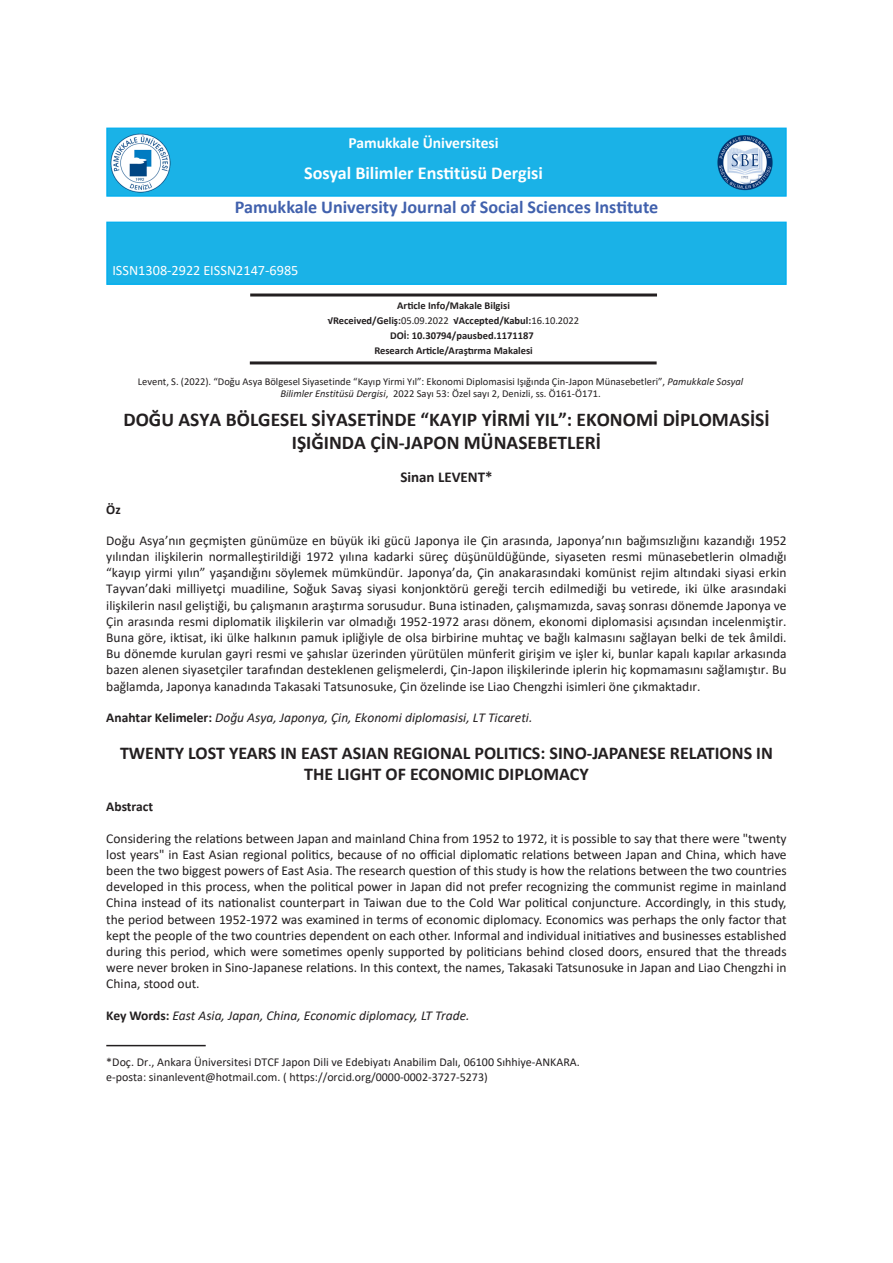
<style>
.page{position:relative;width:893px;height:1263px;background:#fff}
.page>*{position:absolute;margin:0;border:0;box-sizing:border-box;transform-origin:0 0}
.t1{font:700 19.5px/23.4px "Calibri";color:#231f20;text-align:center}
.t2{font:700 18.15px "Calibri";color:#4161ad}
.t3{font:700 18.15px "Calibri";color:#fff}
.t4{font:700 18px/21.6px "Calibri";color:#231f20;text-align:center}
.t5{font:700 15.6px "Calibri";color:#fff}
.t6{font:700 15px "Calibri";color:#231f20}
.t7{font:14.25px "Calibri";color:#fff}
.t8{font:13.5px/16.2px "Calibri";color:#231f20;text-align:justify}
.t9{font:italic 13.5px "Calibri";color:#231f20}
.t10{font:700 13.5px "Calibri";color:#231f20}
.t11{font:12px/15px "Calibri";color:#231f20}
.t12{font:10.5px/12px "Calibri";color:#231f20;text-align:center}
.t13{font:700 10.5px "Calibri";color:#231f20}
.s1{font-weight:400}
.s2{font-style:italic}
.s3{font-weight:700;font-style:normal}
</style>
<div class="page">
<hr style="left:250px;top:293px;width:407px;height:3px;background:#231f20">
<hr style="left:250px;top:361px;width:407px;height:3px;background:#231f20">
<div style="left:106px;top:222px;width:681px;height:63px;background:#1ab2e7;border:1px solid #00aeef"></div>
<div style="left:106px;top:128px;width:681px;height:69px;background:#1ab2e7;border:1px solid #00aeef"></div>
<img style="left:717px;top:135px;width:56px;height:56px">
<img style="left:111px;top:133px;width:59px;height:59px">
<hr style="left:106px;top:1045px;width:100px;height:1px;background:#231f20">
<p class="t5" style="left:348px;top:131px;width:152px">Pamukkale Üniversitesi</p>
<h2 class="t3" style="left:304px;top:160px;width:240px">Sosyal Bilimler Enstitüsü Dergisi</h2>
<h2 class="t2" style="left:235px;top:194px;width:425px">Pamukkale University Journal of Social Sciences Institute</h2>
<p class="t7" style="left:112px;top:260px;width:188px">ISSN1308-2922 EISSN2147-6985</p>
<p class="t13" style="left:397px;top:298px;width:114px">Article Info/Makale Bilgisi</p>
<p class="t13" style="left:328px;top:313px;width:253px">√Received/Geliş:<span class="s1">05.09.2022</span> √Accepted/Kabul:<span class="s1">16.10.2022</span></p>
<p class="t13" style="left:390px;top:328px;width:145px">DOİ: 10.30794/pausbed.1171187</p>
<p class="t13" style="left:374px;top:343px;width:160px">Research Article/Araştırma Makalesi</p>
<p class="t12" style="left:138px;top:375px;width:607px">Levent, S. (2022). “Doğu Asya Bölgesel Siyasetinde “Kayıp Yirmi Yıl”: Ekonomi Diplomasisi Işığında Çin-Japon Münasebetleri”, <span class="s2">Pamukkale Sosyal<br>Bilimler Enstitüsü Dergisi</span>, 2022 Sayı 53: Özel sayı 2, Denizli, ss. Ö161-Ö171.</p>
<h1 class="t1" style="left:123px;top:408px;width:648px">DOĞU ASYA BÖLGESEL SİYASETİNDE “KAYIP YİRMİ YIL”: EKONOMİ DİPLOMASİSİ<br>IŞIĞINDA ÇİN-JAPON MÜNASEBETLERİ</h1>
<p class="t6" style="left:400px;top:467px;width:94px">Sinan LEVENT*</p>
<p class="t10" style="left:106px;top:500px;width:16px">Öz</p>
<p class="t8" style="left:106px;top:532px;width:682px">Doğu Asya’nın geçmişten günümüze en büyük iki gücü Japonya ile Çin arasında, Japonya’nın bağımsızlığını kazandığı 1952 yılından ilişkilerin normalleştirildiği 1972 yılına kadarki süreç düşünüldüğünde, siyaseten resmi münasebetlerin olmadığı “kayıp yirmi yılın” yaşandığını söylemek mümkündür. Japonya’da, Çin anakarasındaki komünist rejim altındaki siyasi erkin Tayvan’daki milliyetçi muadiline, Soğuk Savaş siyasi konjonktörü gereği tercih edilmediği bu vetirede, iki ülke arasındaki ilişkilerin nasıl geliştiği, bu çalışmanın araştırma sorusudur. Buna istinaden, çalışmamızda, savaş sonrası dönemde Japonya ve Çin arasında resmi diplomatik ilişkilerin var olmadığı 1952-1972 arası dönem, ekonomi diplomasisi açısından incelenmiştir.<br>Buna göre, iktisat, iki ülke halkının pamuk ipliğiyle de olsa birbirine muhtaç ve bağlı kalmasını sağlayan belki de tek âmildi.<br>Bu dönemde kurulan gayri resmi ve şahıslar üzerinden yürütülen münferit girişim ve işler ki, bunlar kapalı kapılar arkasında bazen alenen siyasetçiler tarafından desteklenen gelişmelerdi, Çin-Japon ilişkilerinde iplerin hiç kopmamasını sağlamıştır. Bu bağlamda, Japonya kanadında Takasaki Tatsunosuke, Çin özelinde ise Liao Chengzhi isimleri öne çıkmaktadır.</p>
<p class="t9" style="left:106px;top:708px;width:428px"><span class="s3">Anahtar Kelimeler:</span> Doğu Asya, Japonya, Çin, Ekonomi diplomasisi, LT Ticareti.</p>
<h3 class="t4" style="left:120px;top:741px;width:654px">TWENTY LOST YEARS IN EAST ASIAN REGIONAL POLITICS: SINO-JAPANESE RELATIONS IN<br>THE LIGHT OF ECONOMIC DIPLOMACY</h3>
<p class="t10" style="left:106px;top:797px;width:48px">Abstract</p>
<p class="t8" style="left:106px;top:829px;width:682px">Considering the relations between Japan and mainland China from 1952 to 1972, it is possible to say that there were "twenty lost years" in East Asian regional politics, because of no official diplomatic relations between Japan and China, which have been the two biggest powers of East Asia. The research question of this study is how the relations between the two countries developed in this process, when the political power in Japan did not prefer recognizing the communist regime in mainland China instead of its nationalist counterpart in Taiwan due to the Cold War political conjuncture. Accordingly, in this study, the period between 1952-1972 was examined in terms of economic diplomacy. Economics was perhaps the only factor that kept the people of the two countries dependent on each other. Informal and individual initiatives and businesses established during this period, which were sometimes openly supported by politicians behind closed doors, ensured that the threads were never broken in Sino-Japanese relations. In this context, the names, Takasaki Tatsunosuke in Japan and Liao Chengzhi in China, stood out.</p>
<p class="t9" style="left:106px;top:1006px;width:365px"><span class="s3">Key Words:</span> East Asia, Japan, China, Economic diplomacy, LT Trade.</p>
<p class="t11" style="left:106px;top:1054px;width:475px">*Doç. Dr., Ankara Üniversitesi DTCF Japon Dili ve Edebiyatı Anabilim Dalı, 06100 Sıhhiye-ANKARA. e-posta: sinanlevent@hotmail.com. ( https://orcid.org/0000-0002-3727-5273)</p>
</div>
